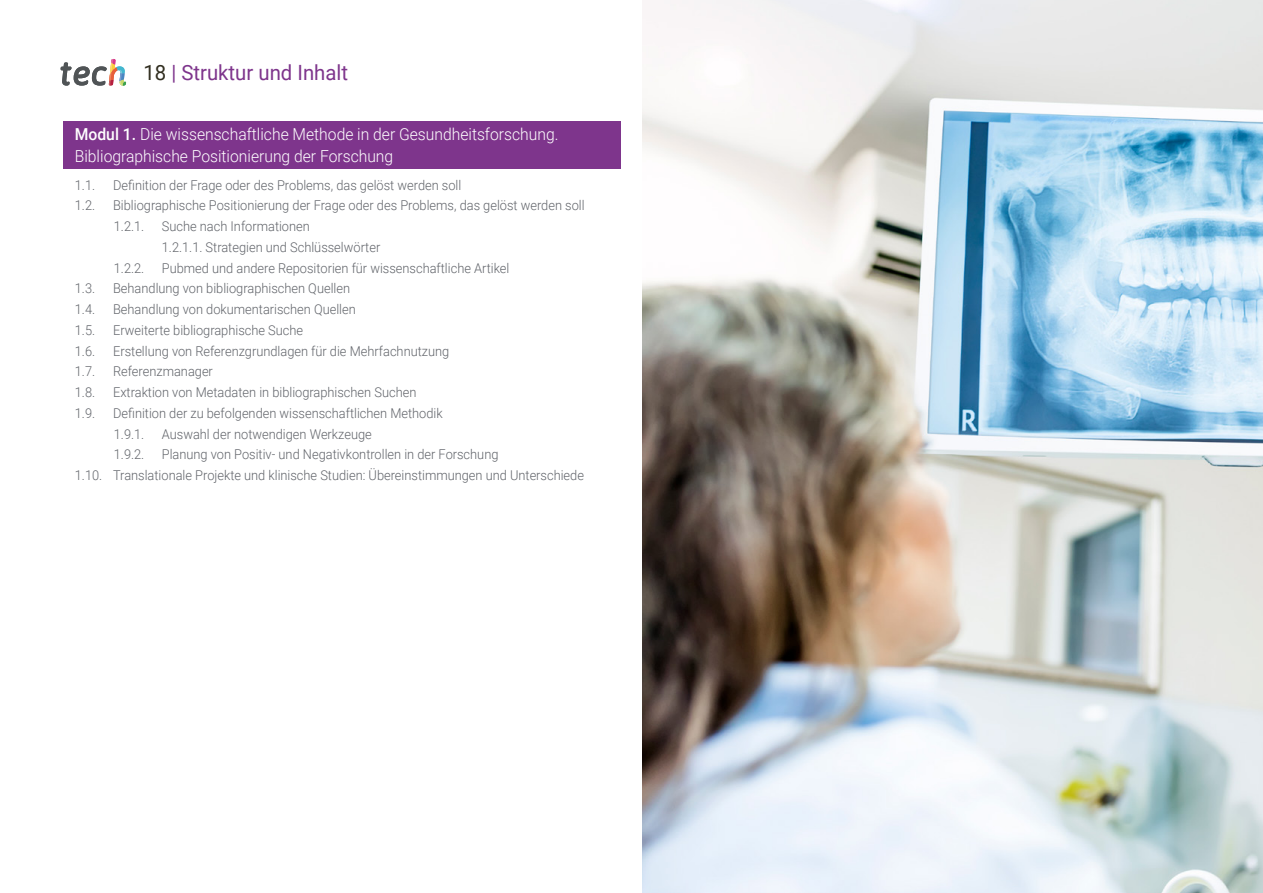
<style>
.page{position:relative;width:1263px;height:893px;background:#fff}
.page>*{position:absolute;margin:0;border:0;box-sizing:border-box;transform-origin:0 0}
.t1{font:21px "Roboto";color:#7e358c}
.t2{font:300 16.5px/22.5px "Roboto";color:#fff;scale:.95 1}
.t3{font:300 13.5px/20.7px "Roboto";color:#61646a;scale:.95 1}
.s1{color:#312e20}
.s2{font-weight:500}
</style>
<div class="page">
<img style="left:642px;top:0;width:621px;height:893px">
<div style="left:64px;top:121px;width:557px;height:48px;background:#7e358c"></div>
<svg style="left:61px;top:59px;width:65px;height:27px"></svg>
<h1 class="t1" style="left:144px;top:57px;width:206px"><span class="s1">18</span> | Struktur und Inhalt</h1>
<p class="t2" style="left:75px;top:122px;width:511px"><span class="s2">Modul 1.</span> Die wissenschaftliche Methode in der Gesundheitsforschung.<br>Bibliographische Positionierung der Forschung</p>
<p class="t3" style="left:75px;top:174px;width:23px">1.1.</p>
<p class="t3" style="left:113px;top:174px;width:368px">Definition der Frage oder des Problems, das gelöst werden soll</p>
<p class="t3" style="left:75px;top:195px;width:23px">1.2.</p>
<p class="t3" style="left:113px;top:195px;width:498px">Bibliographische Positionierung der Frage oder des Problems, das gelöst werden soll<br>1.2.1.</p>
<p class="t3" style="left:162px;top:215px;width:231px">Suche nach Informationen<br>1.2.1.1. Strategien und Schlüsselwörter</p>
<p class="t3" style="left:114px;top:257px;width:34px">1.2.2.</p>
<p class="t3" style="left:162px;top:257px;width:367px">Pubmed und andere Repositorien für wissenschaftliche Artikel</p>
<p class="t3" style="left:75px;top:278px;width:23px">1.3.</p>
<p class="t3" style="left:113px;top:278px;width:251px">Behandlung von bibliographischen Quellen</p>
<p class="t3" style="left:75px;top:298px;width:23px">1.4.</p>
<p class="t3" style="left:113px;top:298px;width:257px">Behandlung von dokumentarischen Quellen</p>
<p class="t3" style="left:75px;top:319px;width:23px">1.5.</p>
<p class="t3" style="left:113px;top:319px;width:202px">Erweiterte bibliographische Suche</p>
<p class="t3" style="left:75px;top:340px;width:23px">1.6.</p>
<p class="t3" style="left:113px;top:340px;width:355px">Erstellung von Referenzgrundlagen für die Mehrfachnutzung</p>
<p class="t3" style="left:75px;top:361px;width:23px">1.7.</p>
<p class="t3" style="left:113px;top:361px;width:107px">Referenzmanager</p>
<p class="t3" style="left:75px;top:381px;width:23px">1.8.</p>
<p class="t3" style="left:113px;top:381px;width:321px">Extraktion von Metadaten in bibliographischen Suchen</p>
<p class="t3" style="left:75px;top:402px;width:23px">1.9.</p>
<p class="t3" style="left:113px;top:402px;width:348px">Definition der zu befolgenden wissenschaftlichen Methodik<br>1.9.1.</p>
<p class="t3" style="left:162px;top:423px;width:222px">Auswahl der notwendigen Werkzeuge</p>
<p class="t3" style="left:75px;top:444px;width:537px;text-align:center">Planung von Positiv- und Negativkontrollen in der Forschung<br>1.10. Translationale Projekte und klinische Studien: Übereinstimmungen und Unterschiede</p>
<p class="t3" style="left:114px;top:444px;width:34px">1.9.2.</p>
</div>
